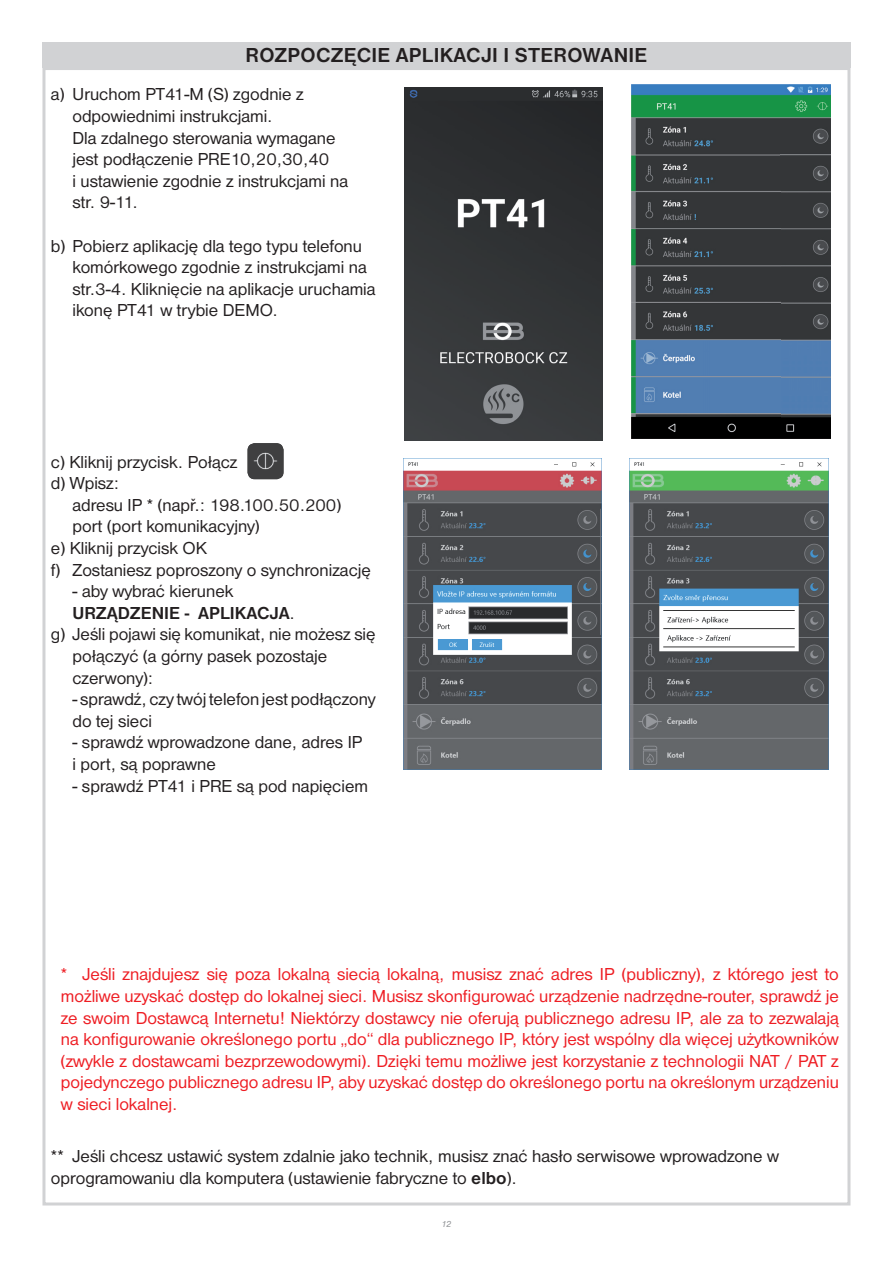
<style>
.page{position:relative;width:893px;height:1263px;background:#fff}
.page>*{position:absolute;margin:0;border:0;box-sizing:border-box;transform-origin:0 0}
.t1{font:700 21px "Nimbus Sans DOT";letter-spacing:.015em;color:#231f20}
.t2{font:18px/21.6px "Nimbus Sans DOT";color:#231f20}
.t3{font:18px/21.6px "Nimbus Sans DOT";color:#ee1d23;text-align:justify}
.t4{font:700 18px "Nimbus Sans DOT";color:#231f20}
.t5{font:italic 9px "Nimbus Sans DOT";color:#939598}
.s1{font-weight:400}
.s2{font-weight:700}
</style>
<div class="page">
<div style="left:42px;top:43px;width:808px;height:25px;background:#d1d2d4"></div>
<img style="left:404px;top:87px;width:199px;height:353px">
<img style="left:632px;top:85px;width:198px;height:353px">
<img style="left:403px;top:458px;width:199px;height:312px">
<img style="left:630px;top:458px;width:198px;height:312px">
<img style="left:247px;top:443px;width:37px;height:36px;border-radius:7px">
<p class="t1" style="left:246px;top:48px;width:403px">ROZPOCZĘCIE APLIKACJI I STEROWANIE</p>
<p class="t2" style="left:72px;top:85px;width:277px;text-indent:-21px">a) Uruchom PT41-M (S) zgodnie z odpowiednimi instrukcjami.<br>Dla zdalnego sterowania wymagane jest podłączenie PRE10,20,30,40<br>i ustawienie zgodnie z instrukcjami na str. 9-11.</p>
<p class="t2" style="left:72px;top:236px;width:305px;text-indent:-21px">b) Pobierz aplikację dla tego typu telefonu komórkowego zgodnie z instrukcjami na str.3-4. Kliknięcie na aplikacje uruchamia ikonę PT41 w trybie DEMO.</p>
<p class="t2" style="left:51px;top:452px;width:188px">c) Kliknij przycisk. Połącz d) Wpisz:</p>
<p class="t2" style="left:72px;top:495px;width:270px">adresu IP * (např.: 198.100.50.200)</p>
<p class="t2" style="left:72px;top:517px;width:189px">port (port komunikacyjny)</p>
<p class="t2" style="left:51px;top:538px;width:158px">e) Kliknij przycisk OK</p>
<p class="t2" style="left:51px;top:560px;width:321px">f) Zostaniesz poproszony o synchronizację</p>
<p class="t2" style="left:72px;top:582px;width:162px">- aby wybrać kierunek</p>
<p class="t4" style="left:72px;top:606px;width:224px">URZĄDZENIE - APLIKACJA<span class="s1">.</span></p>
<p class="t2" style="left:51px;top:625px;width:326px">g) Jeśli pojawi się komunikat, nie możesz się</p>
<p class="t2" style="left:72px;top:646px;width:256px">połączyć (a górny pasek pozostaje</p>
<p class="t2" style="left:72px;top:668px;width:82px">czerwony):</p>
<p class="t2" style="left:72px;top:690px;width:305px">- sprawdź, czy twój telefon jest podłączony do tej sieci</p>
<p class="t2" style="left:72px;top:733px;width:291px">- sprawdź wprowadzone dane, adres IP i port, są poprawne</p>
<p class="t2" style="left:72px;top:776px;width:297px">- sprawdź PT41 i PRE są pod napięciem</p>
<p class="t3" style="left:61px;top:965px;width:779px">* Jeśli znajdujesz się poza lokalną siecią lokalną, musisz znać adres IP (publiczny), z którego jest to możliwe uzyskać dostęp do lokalnej sieci. Musisz skonfigurować urządzenie nadrzędne-router, sprawdź je ze swoim Dostawcą Internetu! Niektórzy dostawcy nie oferują publicznego adresu IP, ale za to zezwalają na konfigurowanie określonego portu „do“ dla publicznego IP, który jest wspólny dla więcej użytkowników (zwykle z dostawcami bezprzewodowymi). Dzięki temu możliwe jest korzystanie z technologii NAT / PAT z pojedynczego publicznego adresu IP, aby uzyskać dostęp do określonego portu na określonym urządzeniu w sieci lokalnej.</p>
<p class="t2" style="left:51px;top:1147px;width:729px">** Jeśli chcesz ustawić system zdalnie jako technik, musisz znać hasło serwisowe wprowadzone w oprogramowaniu dla komputera (ustawienie fabryczne to <span class="s2">elbo</span>).</p>
<p class="t5" style="left:441px;top:1220px;width:11px">12</p>
</div>
